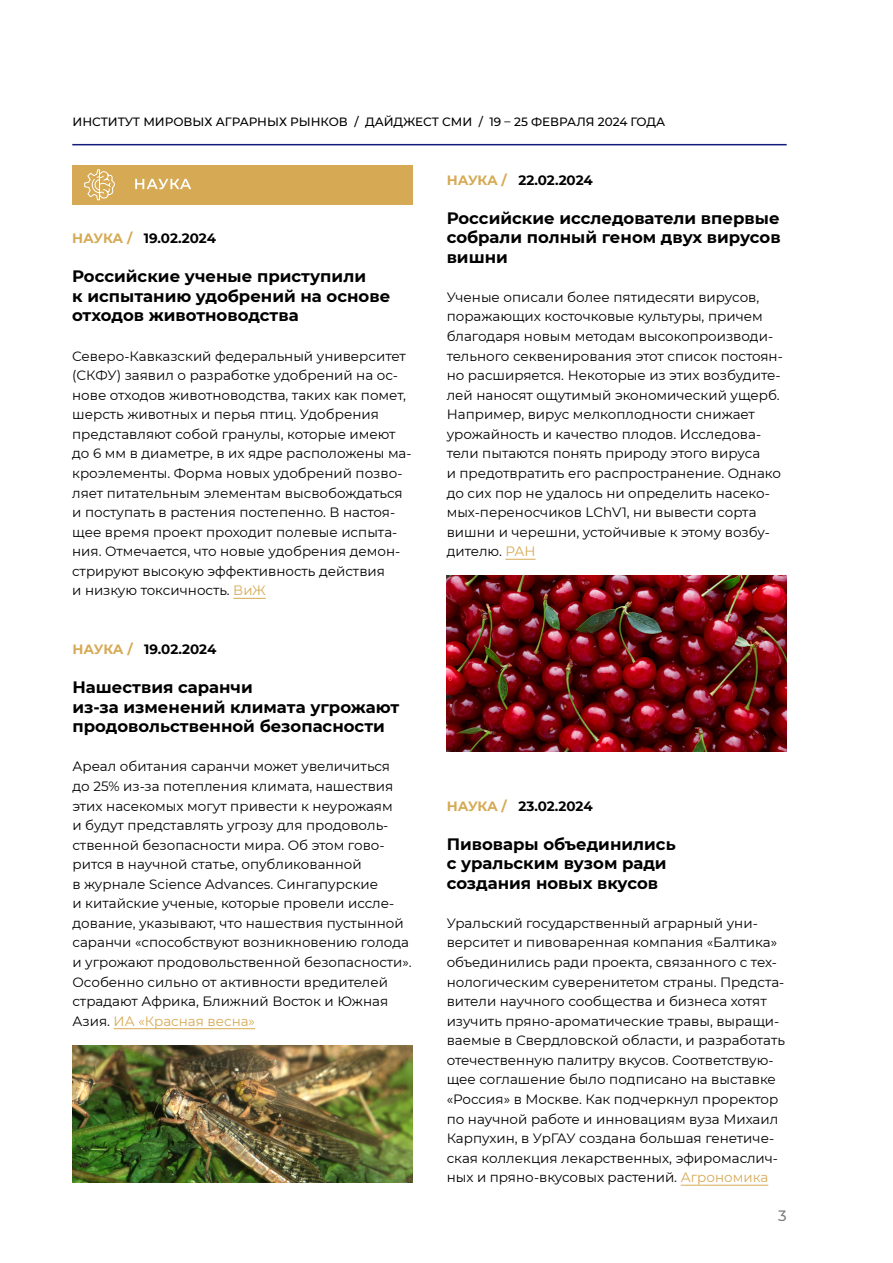
<style>
.page{position:relative;width:893px;height:1263px;background:#fff}
.page>*{position:absolute;margin:0;border:0;box-sizing:border-box;transform-origin:0 0}
.Заголовок_новости{font:700 16.5px/19.5px "Montserrat";color:#000}
.t1{font:500 15px "Montserrat";color:#817f7e}
.основной_текст{font:13.5px/19.5px "Montserrat";color:#000}
.даты_и_разделы{font:700 13.5px "Montserrat";letter-spacing:-.005em;color:#000}
.Дайджест_росс_сми{font:500 12px "Montserrat";color:#000}
.s1{color:#d6aa55}
</style>
<div class="page">
<hr style="left:72px;top:144px;width:715px;height:1px;background:#131a7d">
<hr style="left:114px;top:1028px;width:141px;height:1px;background:#d6aa55">
<img style="left:72px;top:1045px;width:341px;height:137px">
<img style="left:447px;top:576px;width:340px;height:176px">
<hr style="left:233px;top:598px;width:33px;height:1px;background:#d6aa55">
<hr style="left:505px;top:559px;width:31px;height:1px;background:#d6aa55">
<hr style="left:681px;top:1185px;width:87px;height:1px;background:#d6aa55">
<div style="left:72px;top:165px;width:340px;height:40px;background:#d6aa55"></div>
<svg style="left:135px;top:179px;width:56px;height:10px"></svg>
<svg style="left:84px;top:169px;width:31px;height:32px"></svg>
<p class="Дайджест_росс_сми" style="left:72px;top:113px;width:594px">ИНСТИТУТ МИРОВЫХ АГРАРНЫХ РЫНКОВ / ДАЙДЖЕСТ СМИ / 19 – 25 ФЕВРАЛЯ 2024 ГОДА</p>
<p class="даты_и_разделы" style="left:72px;top:229px;width:145px"><span class="s1">НАУКА /</span> 19.02.2024</p>
<p class="Заголовок_новости" style="left:72px;top:266px;width:320px">Российские ученые приступили<br>к испытанию удобрений на основе отходов животноводства</p>
<p class="основной_текст" style="left:72px;top:346px;width:341px">Северо-Кавказский федеральный университет (СКФУ) заявил о разработке удобрений на ос&shy;нове отходов животноводства, таких как помет, шерсть животных и перья птиц. Удобрения представляют собой гранулы, которые имеют до 6 мм в диаметре, в их ядре расположены ма&shy;кроэлементы. Форма новых удобрений позво&shy;ляет питательным элементам высвобождаться и поступать в растения постепенно. В настоя&shy;щее время проект проходит полевые испыта&shy;ния. Отмечается, что новые удобрения демон&shy;стрируют высокую эффективность действия<br>и низкую токсичность. <span class="s1">ВиЖ</span></p>
<p class="даты_и_разделы" style="left:72px;top:639px;width:145px"><span class="s1">НАУКА /</span> 19.02.2024</p>
<p class="Заголовок_новости" style="left:72px;top:677px;width:328px">Нашествия саранчи<br>из-за изменений климата угрожают продовольственной безопасности</p>
<p class="основной_текст" style="left:72px;top:756px;width:341px">Ареал обитания саранчи может увеличиться<br>до 25% из-за потепления климата, нашествия этих насекомых могут привести к неурожаям<br>и будут представлять угрозу для продоволь&shy;ственной безопасности мира. Об этом гово&shy;рится в научной статье, опубликованной<br>в журнале Science Advances. Сингапурские<br>и китайские ученые, которые провели иссле&shy;дование, указывают, что нашествия пустынной саранчи «способствуют возникновению голода и угрожают продовольственной безопасности».<br>Особенно сильно от активности вредителей страдают Африка, Ближний Восток и Южная Азия. <span class="s1">ИА «Красная весна»</span></p>
<p class="даты_и_разделы" style="left:447px;top:170px;width:148px"><span class="s1">НАУКА /</span> 22.02.2024</p>
<p class="Заголовок_новости" style="left:447px;top:207px;width:335px;text-align:justify">Российские исследователи впервые собрали полный геном двух вирусов вишни</p>
<p class="основной_текст" style="left:447px;top:287px;width:338px">Ученые описали более пятидесяти вирусов, поражающих косточковые культуры, причем благодаря новым методам высокопроизводи&shy;тельного секвенирования этот список постоян&shy;но расширяется. Некоторые из этих возбудите&shy;лей наносят ощутимый экономический ущерб.<br>Например, вирус мелкоплодности снижает урожайность и качество плодов. Исследова&shy;тели пытаются понять природу этого вируса<br>и предотвратить его распространение. Однако до сих пор не удалось ни определить насеко&shy;мых-переносчиков LChV1, ни вывести сорта вишни и черешни, устойчивые к этому возбу&shy;дителю. <span class="s1">РАН</span></p>
<p class="даты_и_разделы" style="left:447px;top:796px;width:148px"><span class="s1">НАУКА /</span> 23.02.2024</p>
<p class="Заголовок_новости" style="left:447px;top:833px;width:230px">Пивовары объединились с уральским вузом ради создания новых вкусов</p>
<p class="основной_текст" style="left:447px;top:913px;width:340px">Уральский государственный аграрный уни&shy;верситет и пивоваренная компания «Балтика» объединились ради проекта, связанного с тех&shy;нологическим суверенитетом страны. Предста&shy;вители научного сообщества и бизнеса хотят изучить пряно-ароматические травы, выращи&shy;ваемые в Свердловской области, и разработать отечественную палитру вкусов. Соответствую&shy;щее соглашение было подписано на выставке «Россия» в Москве. Как подчеркнул проректор по научной работе и инновациям вуза Михаил Карпухин, в УрГАУ создана большая генетиче&shy;ская коллекция лекарственных, эфиромаслич&shy;ных и пряно-вкусовых растений. <span class="s1">Агрономика</span></p>
<p class="t1" style="left:778px;top:1205px;width:10px">3</p>
</div>
